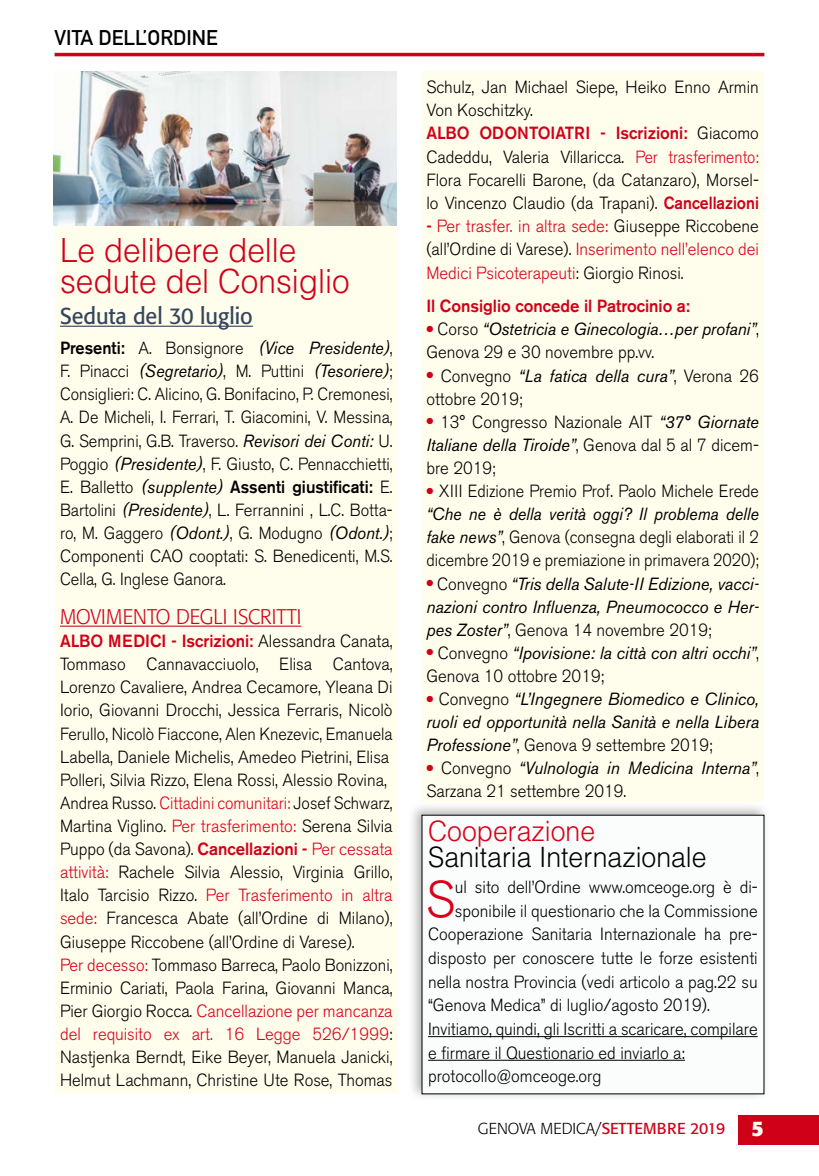
<style>
.page{position:relative;width:819px;height:1176px;background:#fff}
.page>*{position:absolute;margin:0;border:0;box-sizing:border-box;transform-origin:0 0}
.t1{font:300 50.93px "Akzidenz Grotesk BE";color:#da001a;scale:.95 1}
.t2{font:300 33.25px/31.5px "Helvetica LT Std";color:#d10019;scale:.95 1}
.t3{font:300 28px "Helvetica LT Std";color:#000;scale:.95 1}
.t4{font:300 28px "Helvetica LT Std";color:#da001a;scale:.95 1}
.t5{font:22.75px "Formata";color:#35465d;scale:.95 1}
.t6{font:300 21px "Formata";color:#d10019;scale:.95 1}
.t7{font:21px "DIN Mittelschrift Std";color:#000}
.t8{font:300 17.5px/23.1px "Akzidenz Grotesk BE";color:#000;scale:.95 1}
.t9{font:300 17.5px/23.1px "Akzidenz Grotesk BE";color:#000;text-align:justify;scale:.93 1}
.t10{font:italic 17.5px/23.1px "Akzidenz Grotesk BE";color:#000;text-align:justify;scale:.95 1}
.t11{font:300 17.5px/23.1px "Akzidenz Grotesk BE";color:#000;text-align:justify;scale:.92 1}
.t12{font:300 17.5px/23.4px "Akzidenz Grotesk BE";color:#da001a;text-align:justify;scale:.95 1}
.t13{font:italic 17.5px/23.1px "Akzidenz Grotesk BE";color:#000;scale:.94 1}
.t14{font:500 17.5px "Akzidenz Grotesk BE";color:#d10019;scale:.95 1}
.t15{font:300 15.75px "Formata";color:#000}
.s1{font-weight:500}
.s2{font-weight:400;font-style:italic}
.s3{font-weight:500;color:#d10019}
.s4{color:#da001a}
.s5{color:#d10019}
.s6{color:#000}
.s7{font-weight:300;font-style:normal}
.s8{font-weight:400;color:#d10019}
.s9{font-weight:700;font-size:21px;color:#fffdf1}
</style>
<div class="page">
<div style="left:739px;top:1114px;width:80px;height:30px;background:#d10019"></div>
<hr style="left:55px;top:53px;width:709px;height:3px;background:#d10019">
<div style="left:421px;top:71px;width:342px;height:731px;background:#fffdec"></div>
<div style="left:55px;top:206px;width:342px;height:888px;background:#fffdec"></div>
<hr style="left:60px;top:326px;width:193px;height:1px;background:#35465d">
<hr style="left:60px;top:625px;width:241px;height:2px;background:#d10019">
<img style="left:54px;top:72px;width:342px;height:154px">
<img style="left:412px;top:806px;width:354px;height:291px">
<div style="left:422px;top:815px;width:342px;height:279px;background:#fafdfc"></div>
<hr style="left:428px;top:1036px;width:329px;height:1px;background:#000">
<hr style="left:428px;top:1060px;width:257px;height:1px;background:#000">
<p class="t7" style="left:55px;top:26px;width:165px">VITA DELL’ORDINE</p>
<h2 class="t2" style="left:60px;top:234px;width:306px">Le delibere delle sedute del Consiglio</h2>
<h3 class="t5" style="left:60px;top:302px;width:204px">Seduta del 30 luglio</h3>
<p class="t9" style="left:60px;top:337px;width:359px"><span class="s1">Presenti:</span> A. Bonsignore <span class="s2">(Vice Presidente)</span>, F. Pinacci <span class="s2">(Segretario)</span>, M. Puttini <span class="s2">(Tesoriere)</span>; Consiglieri: C. Alicino, G. Bonifacino, P. Cremonesi, A. De Micheli, I. Ferrari, T. Giacomini, V. Messina, G. Semprini, G.B. Traverso. <span class="s2">Revisori dei Conti:</span> U.<br>Poggio <span class="s2">(Presidente)</span>, F. Giusto, C. Pennacchietti, E. Balletto <span class="s2">(supplente)</span> <span class="s1">Assenti giustificati:</span> E.<br>Bartolini <span class="s2">(Presidente)</span>, L. Ferrannini , L.C. Botta&shy;ro, M. Gaggero <span class="s2">(Odont.)</span>, G. Modugno <span class="s2">(Odont.)</span>; Componenti CAO cooptati: S. Benedicenti, M.S.<br>Cella, G. Inglese Ganora.</p>
<p class="t6" style="left:60px;top:604px;width:255px">MOVIMENTO DEGLI ISCRITTI</p>
<p class="t8" style="left:60px;top:630px;width:351px"><span class="s3">ALBO MEDICI - Iscrizioni:</span> Alessandra Canata, Tommaso Cannavacciuolo, Elisa Cantova, Lorenzo Cavaliere, Andrea Cecamore, Yleana Di Iorio, Giovanni Drocchi, Jessica Ferraris, Nicolò Ferullo, Nicolò Fiaccone, Alen Knezevic, Emanuela Labella, Daniele Michelis, Amedeo Pietrini, Elisa Polleri, Silvia Rizzo, Elena Rossi, Alessio Rovina, Andrea Russo. <span class="s4">Cittadini comunitari:</span> Josef Schwarz, Martina Viglino. <span class="s4">Per trasferimento:</span> Serena Silvia Puppo (da Savona). <span class="s3">Cancellazioni -</span> <span class="s4">Per cessata attività:</span> Rachele Silvia Alessio, Virginia Grillo, Italo Tarcisio Rizzo. <span class="s4">Per Trasferimento in altra sede:</span> Francesca Abate (all’Ordine di Milano), Giuseppe Riccobene (all’Ordine di Varese).<br><span class="s5">Per decesso:</span> Tommaso Barreca, Paolo Bonizzoni, Erminio Cariati, Paola Farina, Giovanni Manca, Pier Giorgio Rocca. <span class="s4">Cancellazione per mancanza del requisito ex art. 16 Legge 526/1999</span>:<br>Nastjenka Berndt, Eike Beyer, Manuela Janicki, Helmut Lachmann, Christine Ute Rose, Thomas</p>
<p class="t8" style="left:426px;top:76px;width:351px">Schulz, Jan Michael Siepe, Heiko Enno Armin Von Koschitzky.<br><span class="s3">ALBO ODONTOIATRI - Iscrizioni:</span> Giacomo Cadeddu, Valeria Villaricca. <span class="s4">Per trasferimento:<br></span>Flora Focarelli Barone, (da Catanzaro), Morsel&shy;lo Vincenzo Claudio (da Trapani). <span class="s3">Cancellazioni</span></p>
<p class="t12" style="left:426px;top:214px;width:351px"><span class="s3">-</span> Per trasfer. in altra sede: <span class="s6">Giuseppe Riccobene (all’Ordine di Varese).</span> Inserimento nell’elenco dei Medici Psicoterapeuti<span class="s6">: Giorgio Rinosi.</span></p>
<p class="t14" style="left:426px;top:295px;width:279px">Il Consiglio concede il Patrocinio a:</p>
<p class="t13" style="left:426px;top:318px;width:355px"><sup>●</sup> <span class="s7">Corso</span> “Ostetricia e Ginecologia…per profani”<span class="s7">,<br>Genova 29 e 30 novembre pp.vv.</span></p>
<p class="t8" style="left:426px;top:364px;width:351px"><sup>●</sup> Convegno <span class="s2">“La fatica della cura”</span>, Verona 26 ottobre 2019;</p>
<p class="t8" style="left:426px;top:410px;width:351px;text-align:justify"><sup>●</sup> 13° Congresso Nazionale AIT <span class="s2">“37° Giornate Italiane della Tiroide”</span>, Genova dal 5 al 7 dicem&shy;bre 2019;</p>
<p class="t11" style="left:426px;top:480px;width:363px"><sup>●</sup> XIII Edizione Premio Prof. Paolo Michele Erede <span class="s2">“Che ne è della verità oggi? Il problema delle fake news”</span>, Genova (consegna degli elaborati il 2 dicembre 2019 e premiazione in primavera 2020);</p>
<p class="t10" style="left:426px;top:572px;width:351px"><sup>●</sup> <span class="s7">Convegno</span> “Tris della Salute-II Edizione, vacci&shy;nazioni contro Influenza, Pneumococco e Her&shy;pes Zoster”<span class="s7">, Genova 14 novembre 2019;</span></p>
<p class="t10" style="left:426px;top:641px;width:351px"><sup>●</sup> <span class="s7">Convegno</span> “Ipovisione: la città con altri occhi”<span class="s7">,<br>Genova 10 ottobre 2019;</span></p>
<p class="t10" style="left:426px;top:687px;width:351px"><sup>●</sup> <span class="s7">Convegno</span> “L’Ingegnere Biomedico e Clinico, ruoli ed opportunità nella Sanità e nella Libera Professione”<span class="s7">, Genova 9 settembre 2019;</span></p>
<p class="t8" style="left:426px;top:757px;width:351px"><sup>●</sup> Convegno <span class="s2">“Vulnologia in Medicina Interna”</span>,<br>Sarzana 21 settembre 2019.</p>
<h3 class="t4" style="left:428px;top:813px;width:177px">Cooperazione</h3>
<h3 class="t3" style="left:428px;top:839px;width:295px">Sanitaria Internazionale</h3>
<h1 class="t1" style="left:425px;top:870px;width:32px">S</h1>
<p class="t8" style="left:455px;top:876px;width:320px">ul sito dell’Ordine www.omceoge.org è di-</p>
<p class="t8" style="left:455px;top:899px;width:320px">sponibile il questionario che la Commissione</p>
<p class="t8" style="left:428px;top:923px;width:348px">Cooperazione Sanitaria Internazionale ha pre-</p>
<p class="t8" style="left:428px;top:946px;width:348px">disposto per conoscere tutte le forze esistenti</p>
<p class="t8" style="left:428px;top:970px;width:348px">nella nostra Provincia (vedi articolo a pag.22 su</p>
<p class="t8" style="left:428px;top:994px;width:298px">“Genova Medica” di luglio/agosto 2019).</p>
<p class="t8" style="left:428px;top:1017px;width:348px">Invitiamo, quindi, gli Iscritti a scaricare, compilare</p>
<p class="t8" style="left:428px;top:1041px;width:272px">e firmare il Questionario ed inviarlo a:</p>
<p class="t8" style="left:428px;top:1065px;width:184px">protocollo@omceoge.org</p>
<p class="t15" style="left:478px;top:1119px;width:287px">GENOVA MEDICA/<span class="s8">SETTEMBRE 2019</span> <span class="s9">5</span></p>
</div>
